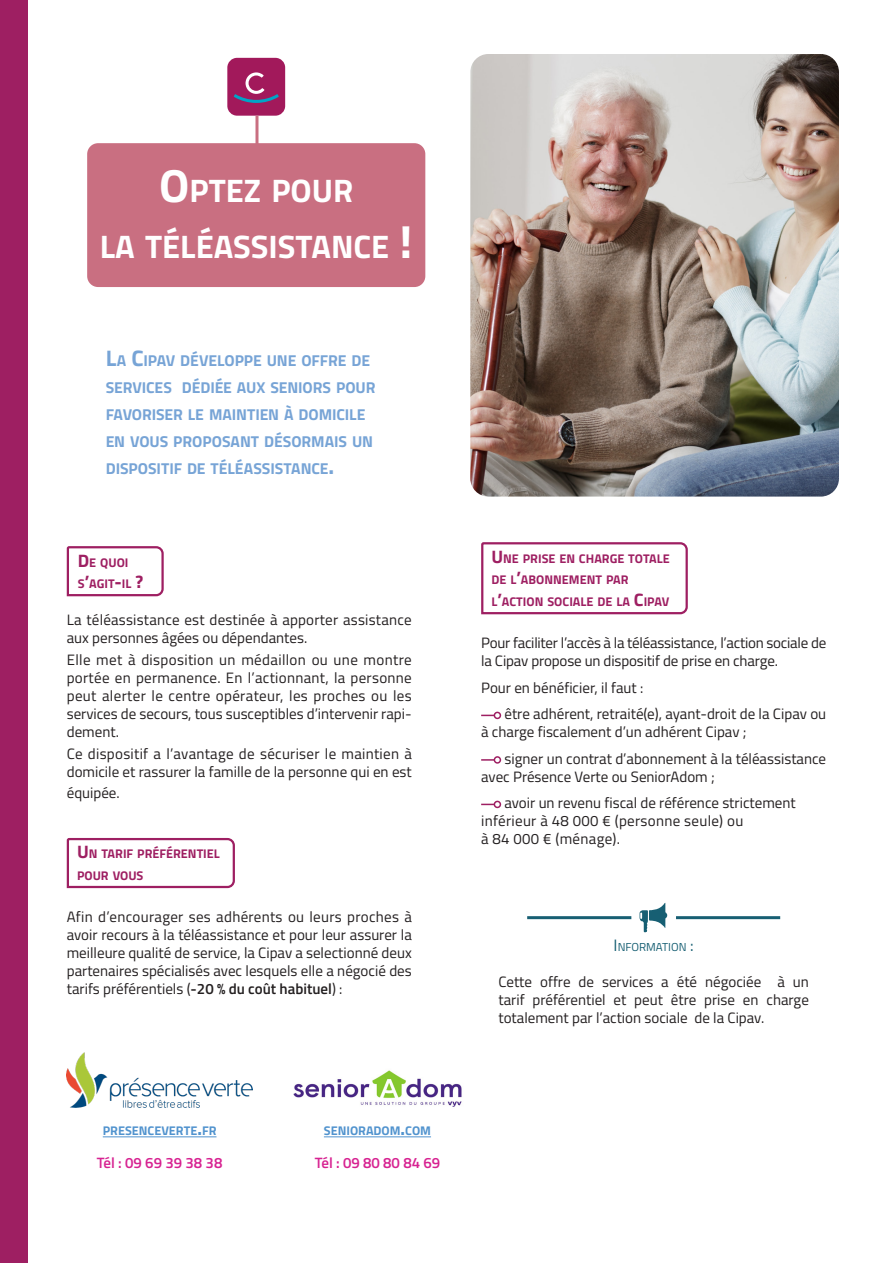
<style>
.page{position:relative;width:893px;height:1263px;background:#fff}
.page>*{position:absolute;margin:0;border:0;box-sizing:border-box;transform-origin:0 0}
.t1{font:700 32.55px "Titillium Web";color:#fff}
.t2{font:700 15.75px/27px "Titillium Web";letter-spacing:-.005em;color:#77a4d6}
.LABEUR{font:15px/18px "Titillium Web";color:#231f20;text-align:justify}
.TITRE{font:15px/18px "Titillium Web";color:#231f20}
.LABEUR-2{font:600 15px "Titillium Web";color:#d72291}
.t3{font:700 12.6px "Titillium Web";color:#9e1f62}
.t4{font:700 12.6px "Titillium Web";color:#5193ce}
.t5{font:11.55px "Titillium Web";color:#175f73}
.s1{font-size:46.5px}
.s2{font-size:22.5px}
.s3{font-size:18px}
.s4{font-weight:600}
.s5{font-size:16.5px}
</style>
<div class="page">
<div style="left:87px;top:143px;width:338px;height:144px;background:#c96f81;border-radius:11px"></div>
<img style="left:470px;top:54px;width:369px;height:443px">
<div style="left:227px;top:58px;width:58px;height:58px;background:#a2195b;border-radius:10px"></div>
<svg style="left:234px;top:72px;width:45px;height:31px"></svg>
<hr style="left:255px;top:116px;width:3px;height:41px;background:#c96f81">
<svg style="left:481px;top:715px;width:13px;height:1px"></svg>
<div style="left:494px;top:712px;width:7px;height:7px;border:2px solid #9e1f62;border-radius:50%"></div>
<svg style="left:481px;top:759px;width:13px;height:2px"></svg>
<div style="left:494px;top:756px;width:7px;height:8px;border:2px solid #9e1f62;border-radius:50%"></div>
<svg style="left:481px;top:804px;width:13px;height:1px"></svg>
<div style="left:494px;top:801px;width:7px;height:7px;border:2px solid #9e1f62;border-radius:50%"></div>
<img style="left:67px;top:1053px;width:186px;height:55px">
<img style="left:293px;top:1070px;width:169px;height:37px">
<hr style="left:103px;top:1136px;width:113px;height:1px;background:#5193ce">
<hr style="left:324px;top:1136px;width:107px;height:1px;background:#5193ce">
<hr style="left:527px;top:916px;width:104px;height:3px;background:#175f73">
<hr style="left:676px;top:916px;width:104px;height:3px;background:#175f73">
<svg style="left:639px;top:902px;width:28px;height:31px"></svg>
<div style="left:0;top:0;width:28px;height:1263px;background:#9e1f62"></div>
<svg style="left:481px;top:542px;width:207px;height:73px"></svg>
<svg style="left:66px;top:546px;width:98px;height:51px"></svg>
<svg style="left:66px;top:838px;width:169px;height:51px"></svg>
<p class="t1" style="left:159px;top:166px;width:196px"><span class="s1">O</span>PTEZ POUR</p>
<p class="t1" style="left:100px;top:222px;width:314px">LA TÉLÉASSISTANCE <span class="s1">!</span></p>
<p class="t2" style="left:106px;top:347px;width:271px"><span class="s2">L</span>A <span class="s2">C</span>IPAV DÉVELOPPE UNE OFFRE DE<br>SERVICES DÉDIÉE AUX SENIORS POUR<br>FAVORISER LE MAINTIEN À DOMICILE<br>EN VOUS PROPOSANT DÉSORMAIS UN<br>DISPOSITIF DE TÉLÉASSISTANCE<span class="s2">.</span></p>
<p class="t3" style="left:78px;top:552px;width:52px"><span class="s3">D</span>E QUOI</p>
<p class="t3" style="left:78px;top:574px;width:67px">S<span class="s3">’</span>AGIT<span class="s3">-</span>IL <span class="s3">?</span></p>
<p class="LABEUR" style="left:67px;top:610px;width:346px">La téléassistance est destinée à apporter assistance aux personnes âgées ou dépendantes.</p>
<p class="LABEUR" style="left:67px;top:650px;width:347px">Elle met à disposition un médaillon ou une montre portée en permanence. En l’actionnant, la personne peut alerter le centre opérateur, les proches ou les services de secours, tous susceptibles d’intervenir rapi&shy;dement.</p>
<p class="LABEUR" style="left:67px;top:744px;width:347px">Ce dispositif a l’avantage de sécuriser le maintien à domicile et rassurer la famille de la personne qui en est</p>
<p class="LABEUR" style="left:67px;top:783px;width:55px">équipée.</p>
<p class="t3" style="left:77px;top:844px;width:144px"><span class="s3">U</span> N TARIF PRÉFÉRENTIEL</p>
<p class="t3" style="left:77px;top:866px;width:68px">POUR VOUS</p>
<p class="LABEUR" style="left:67px;top:907px;width:347px">Afin d’encourager ses adhérents ou leurs proches à avoir recours à la téléassistance et pour leur assurer la meilleure qualité de service, la Cipav a selectionné deux partenaires spécialisés avec lesquels elle a négocié des tarifs préférentiels (<span class="s4">-20 % du coût habituel</span>) :</p>
<p class="t4" style="left:103px;top:1121px;width:115px">PRESENCEVERTE<span class="s3">.</span>FR</p>
<p class="t4" style="left:324px;top:1121px;width:109px">SENIORADOM<span class="s3">.</span>COM</p>
<p class="LABEUR-2" style="left:97px;top:1152px;width:127px">Tél : 09 69 39 38 38</p>
<p class="LABEUR-2" style="left:315px;top:1152px;width:127px">Tél : 09 80 80 84 69</p>
<p class="t3" style="left:491px;top:548px;width:180px"><span class="s3">U</span> NE PRISE EN CHARGE TOTALE</p>
<p class="t3" style="left:491px;top:570px;width:139px">DE L<span class="s3">’</span>ABONNEMENT PAR</p>
<p class="t3" style="left:491px;top:592px;width:179px">L<span class="s3">’</span>ACTION SOCIALE DE LA <span class="s3">C</span>IPAV</p>
<p class="TITRE" style="left:481px;top:633px;width:347px">Pour faciliter l’accès à la téléassistance, l’action sociale de la Cipav propose un dispositif de prise en charge.</p>
<p class="TITRE" style="left:481px;top:678px;width:164px">Pour en bénéficier, il faut :</p>
<p class="TITRE" style="left:481px;top:704px;width:347px;text-indent:23px">être adhérent, retraité(e), ayant-droit de la Cipav ou à charge fiscalement d’un adhérent Cipav ;</p>
<p class="TITRE" style="left:481px;top:749px;width:347px;text-indent:23px">signer un contrat d’abonnement à la téléassistance avec Présence Verte ou SeniorAdom ;</p>
<p class="TITRE" style="left:481px;top:793px;width:316px;text-indent:23px">avoir un revenu fiscal de référence strictement inférieur à 48 000 € (personne seule) ou<br>à 84 000 € (ménage).</p>
<p class="t5" style="left:614px;top:938px;width:82px"><span class="s5">I</span>NFORMATION <span class="s5">:</span></p>
<p class="LABEUR" style="left:498px;top:972px;width:312px">Cette offre de services a été négociée à un tarif préférentiel et peut être prise en charge totalement par l’action sociale de la Cipav.</p>
</div>
